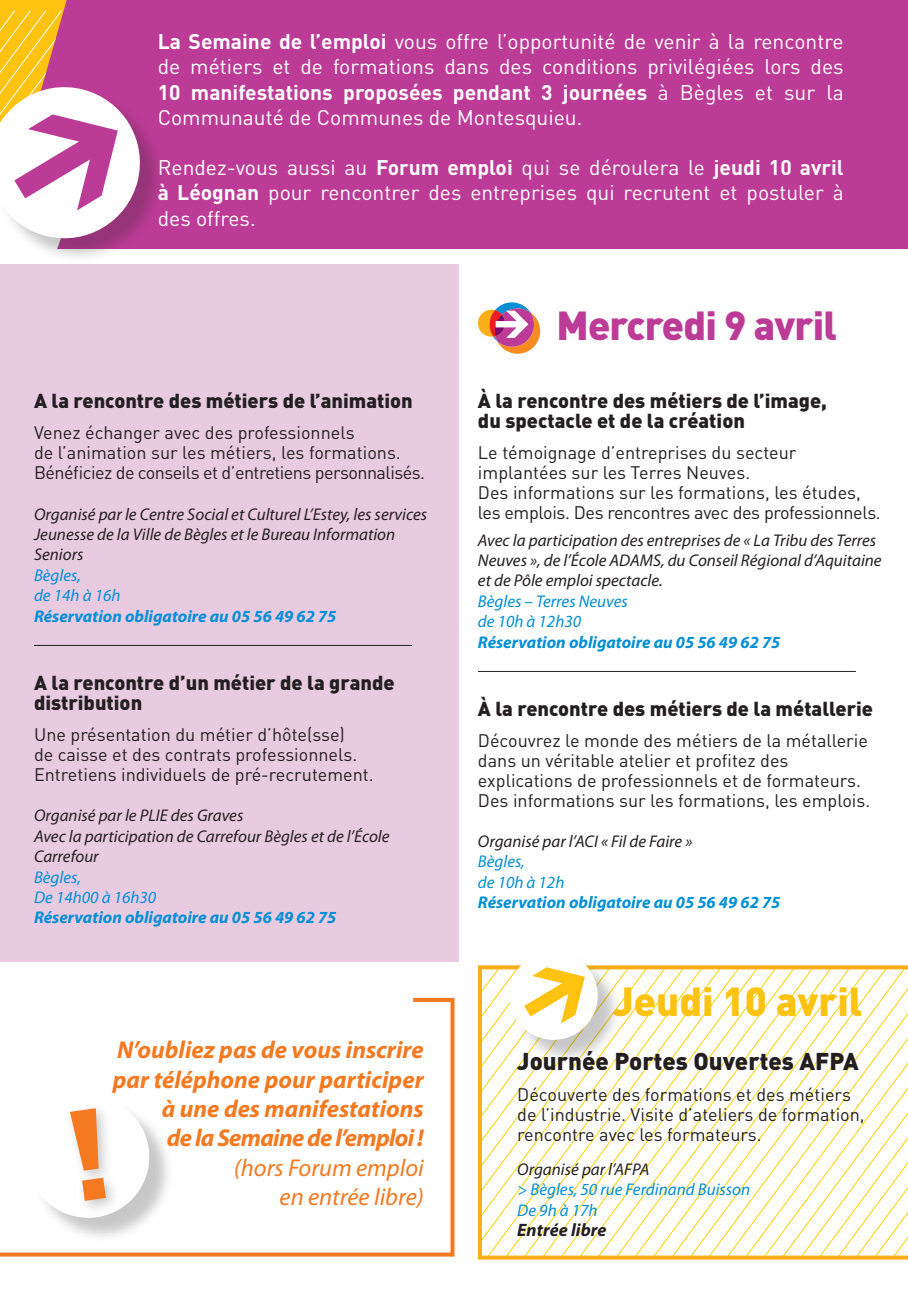
<style>
.page{position:relative;width:908px;height:1304px;background:#fff}
.page>*{position:absolute;margin:0;border:0;box-sizing:border-box;transform-origin:0 0}
.t1{font:900 40px "DIN";letter-spacing:-.02em;color:#bc3b96}
.t2{font:900 40px "DIN";color:#fec210}
.t3{font:italic 700 24.4px/29.2px "Myriad Pro";color:#f47921;text-align:right}
.t4{font:italic 24.4px/29.2px "Myriad Pro";color:#f47921;text-align:right}
.t5{font:900 24px "DIN";color:#231f20}
.t6{font:21px/25.2px "DIN";color:#fff;text-align:justify}
.t7{font:900 20px/20px "DIN";color:#231f20}
.t8{font:18px/20px "DIN";color:#231f20}
.t9{font:italic 700 18px "Myriad Pro";color:#231f20}
.t10{font:italic 17px/20.4px "Myriad Pro";color:#231f20}
.t11{font:italic 700 17px "Myriad Pro";color:#008fd5}
.t12{font:italic 17px/20.4px "Myriad Pro";color:#008fd5}
.s1{font-weight:700}
</style>
<div class="page">
<div style="left:0;top:262px;width:458px;height:1042px;background:#e9cbe1"></div>
<hr style="left:34px;top:645px;width:378px;height:1px;background:#231f20">
<svg style="left:478px;top:302px;width:62px;height:52px"></svg>
<hr style="left:477px;top:671px;width:378px;height:1px;background:#231f20">
<div style="left:148px;top:0;width:759px;height:249px;background:#bc3b96"></div>
<div style="left:0;top:250px;width:907px;height:14px;background:#fff"></div>
<div style="left:0;top:90px;width:205px;height:213px;background:#231f20;opacity:.25"></div>
<svg style="left:0;top:0;width:148px;height:246px"></svg>
<div style="left:0;top:963px;width:463px;height:341px;background:#fff"></div>
<svg style="left:478px;top:965px;width:429px;height:295px"></svg>
<div style="left:512px;top:954px;width:138px;height:139px;background:#231f20;opacity:.25"></div>
<svg style="left:479px;top:954px;width:151px;height:304px"></svg>
<svg style="left:0;top:997px;width:455px;height:260px"></svg>
<div style="left:30px;top:1099px;width:178px;height:178px;background:#231f20;opacity:.25"></div>
<svg style="left:21px;top:1089px;width:135px;height:135px"></svg>
<p class="t6" style="left:158px;top:29px;width:687px"><span class="s1">La Semaine de l’emploi</span> vous offre l’opportunité de venir à la rencontre de métiers et de formations dans des conditions privilégiées lors des <span class="s1">10 manifestations proposées pendant 3 journées</span> à Bègles et sur la Communauté de Communes de Montesquieu.</p>
<p class="t6" style="left:158px;top:155px;width:687px">Rendez-vous aussi au <span class="s1">Forum emploi</span> qui se déroulera le <span class="s1">jeudi 10 avril à Léognan</span> pour rencontrer des entreprises qui recrutent et postuler à des offres.</p>
<p class="t7" style="left:34px;top:390px;width:380px">A la rencontre des métiers de l’animation</p>
<p class="t8" style="left:34px;top:422px;width:392px">Venez échanger avec des professionnels<br>de l’animation sur les métiers, les formations.<br>Bénéficiez de conseils et d’entretiens personnalisés.</p>
<p class="t10" style="left:34px;top:503px;width:394px">Organisé par le Centre Social et Culturel L’Estey, les services<br>Jeunesse de la Ville de Bègles et le Bureau Information<br>Seniors</p>
<p class="t12" style="left:34px;top:565px;width:88px">Bègles,<br>de 14h à 16h</p>
<p class="t11" style="left:34px;top:605px;width:304px">Réservation obligatoire au 05 56 49 62 75</p>
<p class="t7" style="left:34px;top:671px;width:362px">A la rencontre d’un métier de la grande distribution</p>
<p class="t8" style="left:34px;top:724px;width:341px">Une présentation du métier d’hôte(sse)<br>de caisse et des contrats professionnels.<br>Entretiens individuels de pré-recrutement.</p>
<p class="t10" style="left:34px;top:805px;width:357px">Organisé par le PLIE des Graves<br>Avec la participation de Carrefour Bègles et de l’École<br>Carrefour</p>
<p class="t12" style="left:34px;top:866px;width:124px">Bègles,<br>De 14h00 à 16h30</p>
<p class="t11" style="left:34px;top:907px;width:304px">Réservation obligatoire au 05 56 49 62 75</p>
<h2 class="t3" style="left:113px;top:1035px;width:312px">N’oubliez pas de vous inscrire par téléphone pour participer à une des manifestations<br>de la Semaine de l’emploi !</h2>
<h2 class="t4" style="left:234px;top:1152px;width:191px">(hors Forum emploi en entrée libre)</h2>
<h1 class="t1" style="left:556px;top:298px;width:282px">Mercredi 9 avril</h1>
<p class="t7" style="left:477px;top:390px;width:350px">À la rencontre des métiers de l’image, du spectacle et de la création</p>
<p class="t8" style="left:477px;top:442px;width:404px">Le témoignage d’entreprises du secteur implantées sur les Terres Neuves.<br>Des informations sur les formations, les études, les emplois. Des rencontres avec des professionnels.</p>
<p class="t10" style="left:477px;top:529px;width:405px">Avec la participation des entreprises de « La Tribu des Terres<br>Neuves », de l’école ADAMS, du Conseil Régional d’Aquitaine et de Pôle emploi spectacle.</p>
<p class="t12" style="left:477px;top:591px;width:151px">Bègles – Terres Neuves de 10h à 12h30</p>
<p class="t11" style="left:477px;top:631px;width:304px">Réservation obligatoire au 05 56 49 62 75</p>
<p class="t7" style="left:477px;top:697px;width:396px">À la rencontre des métiers de la métallerie</p>
<p class="t8" style="left:477px;top:730px;width:393px">Découvrez le monde des métiers de la métallerie dans un véritable atelier et profitez des explications de professionnels et de formateurs.<br>Des informations sur les formations, les emplois.</p>
<p class="t10" style="left:477px;top:831px;width:216px">Organisé par l’ACI « Fil de Faire »</p>
<p class="t12" style="left:477px;top:851px;width:88px">Bègles,<br>de 10h à 12h</p>
<p class="t11" style="left:477px;top:891px;width:304px">Réservation obligatoire au 05 56 49 62 75</p>
<h1 class="t2" style="left:613px;top:975px;width:251px">Jeudi 10 avril</h1>
<h3 class="t5" style="left:517px;top:1045px;width:343px">Journée Portes Ouvertes AFPA</h3>
<p class="t8" style="left:517px;top:1084px;width:349px">Découverte des formations et des métiers de l’industrie. Visite d’ateliers de formation, rencontre avec les formateurs.</p>
<p class="t10" style="left:517px;top:1159px;width:133px">Organisé par l’AFPA</p>
<p class="t12" style="left:517px;top:1179px;width:234px">&gt; Bègles, 50 rue Ferdinand Buisson<br>De 9h à 17h</p>
<p class="t9" style="left:517px;top:1218px;width:91px">Entrée libre</p>
</div>
